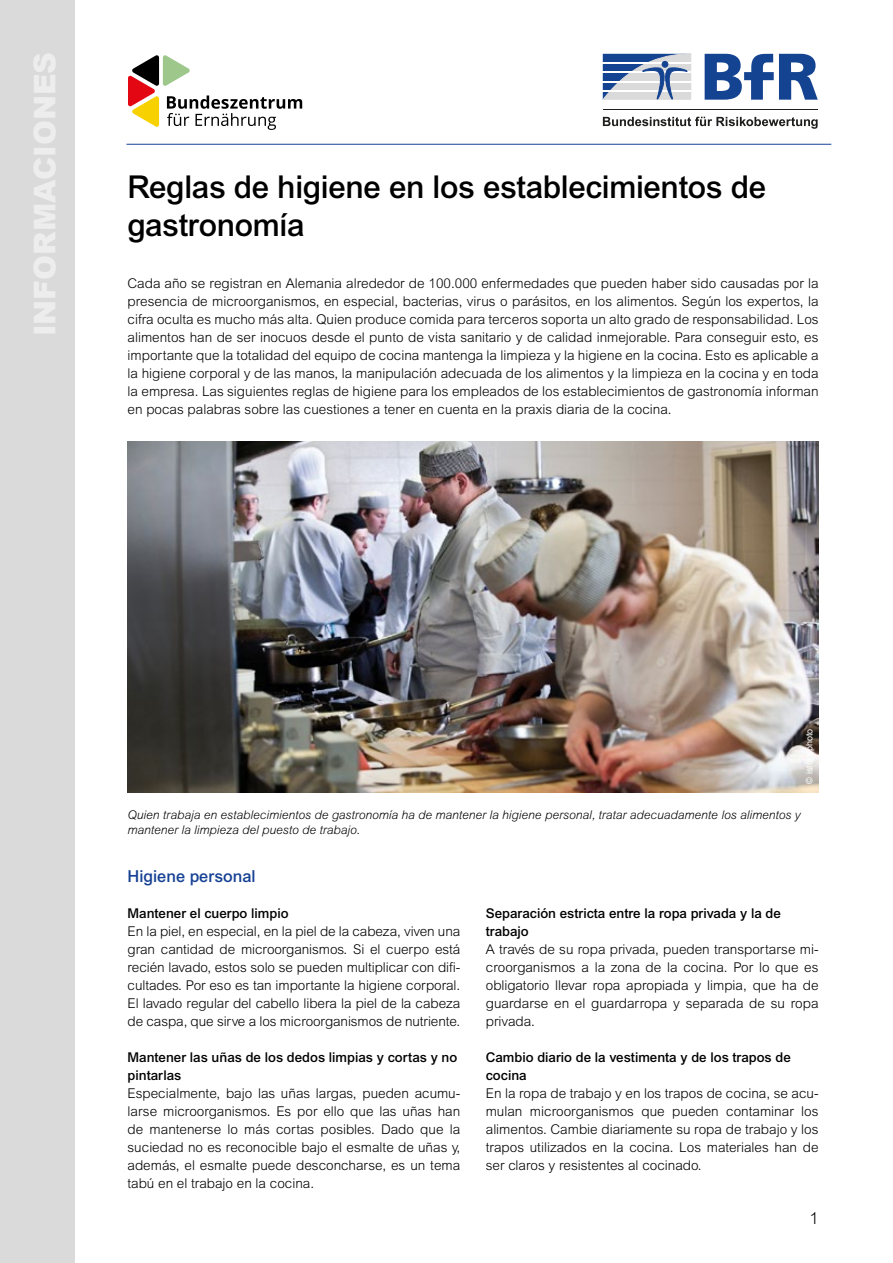
<style>
.page{position:relative;width:893px;height:1263px;background:#fff}
.page>*{position:absolute;margin:0;border:0;box-sizing:border-box;transform-origin:0 0}
.t1{font:500 31.5px/37.8px "Arial MT Pro";letter-spacing:-.01em;color:#000}
.t2{font:500 16.5px "Arial MT Pro";color:#164194}
.t3{font:300 16.5px "Arial MT Pro";color:#000}
.t4{font:300 13.5px/18px "Arial MT Pro";color:#000;text-align:justify}
.t5{font:500 13.5px/18px "Arial MT Pro";color:#000}
.t6{font:italic 300 12px/15px "Arial MT Pro";color:#000}
.t7{font:9px "Arial";color:#fff}
</style>
<div class="page">
<img style="left:128px;top:442px;width:691px;height:350px">
<hr style="left:126px;top:144px;width:705px;height:1px;background:#164194">
<div style="left:0;top:0;width:74px;height:1263px;background:#dadada"></div>
<svg style="left:603px;top:117px;width:215px;height:12px"></svg>
<svg style="left:603px;top:54px;width:88px;height:46px;background:#9dadc7"></svg>
<svg style="left:705px;top:54px;width:113px;height:46px"></svg>
<hr style="left:603px;top:110px;width:215px;height:1px;background:#1d1d1b">
<svg style="left:128px;top:55px;width:174px;height:75px"></svg>
<h1 class="t1" style="left:128px;top:169px;width:640px">Reglas de higiene en los establecimientos de gastronomía</h1>
<p class="t4" style="left:128px;top:275px;width:693px">Cada año se registran en Alemania alrededor de 100.000 enfermedades que pueden haber sido causadas por la presencia de microorganismos, en especial, bacterias, virus o parásitos, en los alimentos. Según los expertos, la cifra oculta es mucho más alta. Quien produce comida para terceros soporta un alto grado de responsabilidad. Los alimentos han de ser inocuos desde el punto de vista sanitario y de calidad inmejorable. Para conseguir esto, es importante que la totalidad del equipo de cocina mantenga la limpieza y la higiene en la cocina. Esto es aplicable a la higiene corporal y de las manos, la manipulación adecuada de los alimentos y la limpieza en la cocina y en toda la empresa. Las siguientes reglas de higiene para los empleados de los establecimientos de gastronomía informan en pocas palabras sobre las cuestiones a tener en cuenta en la praxis diaria de la cocina.</p>
<p class="t7" style="left:803px;top:783px;width:56px;rotate:-90deg">© istockphoto</p>
<p class="t6" style="left:128px;top:807px;width:675px">Quien trabaja en establecimientos de gastronomía ha de mantener la higiene personal, tratar adecuadamente los alimentos y mantener la limpieza del puesto de trabajo.</p>
<p class="t2" style="left:128px;top:867px;width:130px">Higiene personal</p>
<p class="t5" style="left:128px;top:905px;width:163px">Mantener el cuerpo limpio</p>
<p class="t4" style="left:128px;top:923px;width:334px">En la piel, en especial, en la piel de la cabeza, viven una gran cantidad de microorganismos. Si el cuerpo está recién lavado, estos solo se pueden multiplicar con difi&shy;cultades. Por eso es tan importante la higiene corporal.<br>El lavado regular del cabello libera la piel de la cabeza de caspa, que sirve a los microorganismos de nutriente.</p>
<p class="t5" style="left:128px;top:1049px;width:331px">Mantener las uñas de los dedos limpias y cortas y no pintarlas</p>
<p class="t4" style="left:128px;top:1085px;width:334px">Especialmente, bajo las uñas largas, pueden acumu&shy;larse microorganismos. Es por ello que las uñas han de mantenerse lo más cortas posibles. Dado que la suciedad no es reconocible bajo el esmalte de uñas y, además, el esmalte puede desconcharse, es un tema tabú en el trabajo en la cocina.</p>
<p class="t5" style="left:486px;top:905px;width:297px">Separación estricta entre la ropa privada y la de trabajo</p>
<p class="t4" style="left:486px;top:941px;width:334px">A través de su ropa privada, pueden transportarse mi&shy;croorganismos a la zona de la cocina. Por lo que es obligatorio llevar ropa apropiada y limpia, que ha de guardarse en el guardarropa y separada de su ropa privada.</p>
<p class="t5" style="left:486px;top:1049px;width:306px">Cambio diario de la vestimenta y de los trapos de cocina</p>
<p class="t4" style="left:486px;top:1084px;width:334px">En la ropa de trabajo y en los trapos de cocina, se acu&shy;mulan microorganismos que pueden contaminar los alimentos. Cambie diariamente su ropa de trabajo y los trapos utilizados en la cocina. Los materiales han de ser claros y resistentes al cocinado.</p>
<p class="t3" style="left:809px;top:1208px;width:11px">1</p>
</div>
